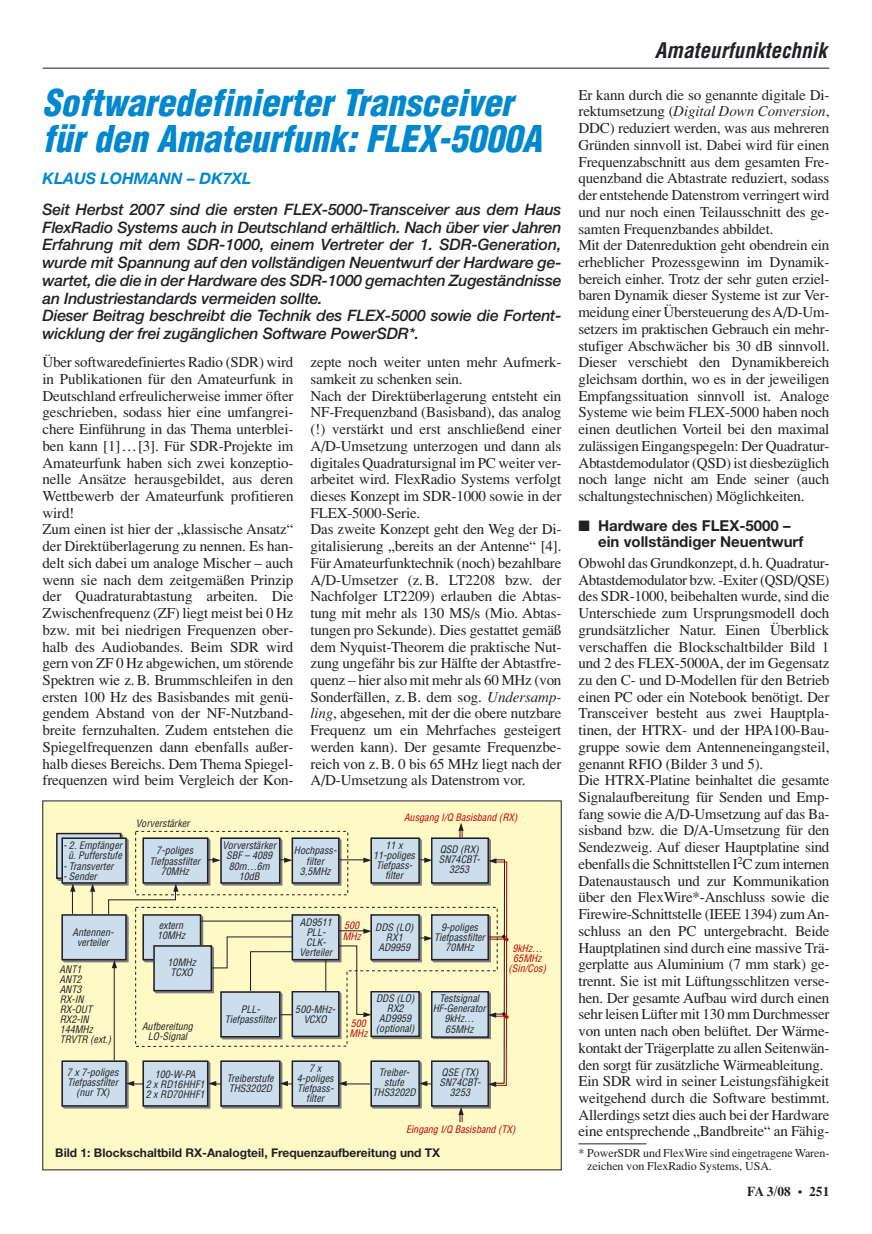
<style>
.page{position:relative;width:872px;height:1234px;background:#fff}
.page>*{position:absolute;margin:0;border:0;box-sizing:border-box;transform-origin:0 0}
.t1{font:italic 900 condensed 36px/36px "Helvetica";color:#0088ce}
.t2{font:italic 700 condensed 21px "Helvetica";color:#212125}
.t3{font:italic 700 15.9px "Helvetica Neue";color:#0088ce}
.t4{font:italic 500 15.75px/17.7px "Helvetica Neue";letter-spacing:-.01em;color:#212125}
.t5{font:15px/16.6px "Times";letter-spacing:-.01em;color:#212125}
.t6{font:700 15px/16.6px "Helvetica Neue";color:#212125}
.t7{font:700 13.5px "Times";color:#212125}
.t8{font:12px/13.5px "Times";letter-spacing:-.005em;color:#212125}
.t9{font:700 12px "Helvetica Neue";color:#212125}
.t10{font:italic condensed 10.05px/10.1px "Helvetica";color:#212125;text-align:center}
.t11{font:italic condensed 10.05px/10.1px "Helvetica";color:#c40009}
.s1{font-style:italic}
</style>
<div class="page">
<hr style="left:43px;top:68px;width:786px;height:1px;background:#212125">
<div style="left:43px;top:800px;width:518px;height:369px;background:#fff9c6"></div>
<svg style="left:56px;top:822px;width:452px;height:299px"></svg>
<hr style="left:578px;top:1143px;width:68px;height:1px;background:#212125">
<h1 class="t1" style="left:43px;top:88px;width:500px">SoftwaredefinierterTransceiver fürden Amateurfunk:FLEX-5000A</h1>
<p class="t3" style="left:43px;top:173px;width:210px">KLAUS LOHMANN – DK7XL</p>
<p class="t4" style="left:43px;top:202px;width:520px">Seit Herbst 2007 sind die ersten FLEX-5000-Transceiver aus dem Haus FlexRadio Systems auch in Deutschland erhältlich. Nach über vier Jahren Erfahrung mit dem SDR-1000, einem Vertreter der 1. SDR-Generation, wurde mit Spannung auf den vollständigen Neuentwurf der Hardware ge&shy;wartet, die die in der Hardware des SDR-1000 gemachten Zugeständnisse an Industriestandards vermeiden sollte.<br>Dieser Beitrag beschreibt die Technik des FLEX-5000 sowie die Fortent&shy;wicklung der frei zugänglichen Software PowerSDR*.</p>
<p class="t5" style="left:43px;top:355px;width:252px">Über softwaredefiniertes Radio (SDR) wird in Publikationen für den Amateurfunk in Deutschland erfreulicherweise immer öfter geschrieben, sodass hier eine umfangrei&shy;chere Einführung in das Thema unterblei&shy;ben kann [1]…[3]. Für SDR-Projekte im Amateurfunk haben sich zwei konzeptio&shy;nelle Ansätze herausgebildet, aus deren Wettbewerb der Amateurfunk profitieren wird!<br>Zum einen ist hier der „klassische Ansatz“ der Direktüberlagerung zu nennen. Es han&shy;delt sich dabei um analoge Mischer – auch wenn sie nach dem zeitgemäßen Prinzip der Quadraturabtastung arbeiten. Die Zwischenfrequenz (ZF) liegt meist bei 0 Hz bzw. mit bei niedrigen Frequenzen ober&shy;halb des Audiobandes. Beim SDR wird gern von ZF 0 Hz abgewichen, um störende Spektren wie z. B. Brummschleifen in den ersten 100 Hz des Basisbandes mit genü&shy;gendem Abstand von der NF-Nutzband&shy;breite fernzuhalten. Zudem entstehen die Spiegelfrequenzen dann ebenfalls außer&shy;halb dieses Bereichs. Dem Thema Spiegel&shy;frequenzen wird beim Vergleich der Kon-</p>
<p class="t5" style="left:310px;top:355px;width:252px">zepte noch weiter unten mehr Aufmerk&shy;samkeit zu schenken sein.<br>Nach der Direktüberlagerung entsteht ein NF-Frequenzband (Basisband), das analog (!) verstärkt und erst anschließend einer A/D-Umsetzung unterzogen und dann als digitales Quadratursignal im PC weiter ver&shy;arbeitet wird. FlexRadio Systems verfolgt dieses Konzept im SDR-1000 sowie in der FLEX-5000-Serie.<br>Das zweite Konzept geht den Weg der Di&shy;gitalisierung „bereits an der Antenne“ [4].<br>Für Amateurfunktechnik (noch) bezahlbare A/D-Umsetzer (z. B. LT2208 bzw. der Nachfolger LT2209) erlauben die Abtas&shy;tung mit mehr als 130 MS/s (Mio. Abtas&shy;tungen pro Sekunde). Dies gestattet gemäß dem Nyquist-Theorem die praktische Nut&shy;zung ungefähr bis zur Hälfte der Abtastfre&shy;quenz – hier also mit mehr als 60 MHz (von Sonderfällen, z. B. dem sog. <span class="s1">Undersamp&shy;ling</span>, abgesehen, mit der die obere nutzbare Frequenz um ein Mehrfaches gesteigert werden kann). Der gesamte Frequenzbe&shy;reich von z. B. 0 bis 65 MHz liegt nach der A/D-Umsetzung als Datenstrom vor.</p>
<p class="t10" style="left:63px;top:841px;width:63px">-2.Empfänger</p>
<p class="t10" style="left:68px;top:851px;width:57px">ü.Pufferstufe</p>
<p class="t10" style="left:63px;top:861px;width:54px">-Transverter</p>
<p class="t10" style="left:63px;top:871px;width:37px">-Sender</p>
<p class="t10" style="left:136px;top:819px;width:57px">Vorverstärker</p>
<p class="t11" style="left:404px;top:812px;width:117px">Ausgang I/Q Basisband (RX)</p>
<p class="t10" style="left:149px;top:846px;width:54px">7-poliges<br>Tiefpassfilter<br>70MHz</p>
<p class="t10" style="left:222px;top:841px;width:57px">Vorverstärker<br>SBF – 4089<br>80m…6m<br>10dB</p>
<p class="t10" style="left:294px;top:846px;width:46px">Hochpass&shy;filter<br>3,5MHz</p>
<p class="t10" style="left:373px;top:841px;width:45px">11 x<br>11-poliges<br>Tiefpass&shy;filter</p>
<p class="t10" style="left:439px;top:845px;width:44px">QSD (RX)<br>SN74CBT-<br>3253</p>
<p class="t10" style="left:72px;top:928px;width:44px">Antennen&shy;verteiler</p>
<p class="t10" style="left:157px;top:920px;width:32px;text-align:left">extern<br>10MHz</p>
<p class="t10" style="left:168px;top:957px;width:32px;text-align:left">10MHz<br>TCXO</p>
<p class="t10" style="left:60px;top:964px;width:55px;text-align:left">ANT1<br>ANT2<br>ANT3<br>RX-IN<br>RX-OUT<br>RX2-IN<br>144MHz<br>TRVTR (ext.)</p>
<p class="t10" style="left:142px;top:1021px;width:54px">Aufbereitung<br>LO-Signal</p>
<p class="t10" style="left:225px;top:1005px;width:54px">PLL-<br>Tiefpassfilter</p>
<p class="t10" style="left:299px;top:917px;width:36px">AD9511<br>PLL-<br>CLK-<br>Verteiler</p>
<p class="t10" style="left:375px;top:923px;width:42px">DDS (LO)<br>RX1<br>AD9959</p>
<p class="t11" style="left:343px;top:920px;width:21px;line-height:11.6px">500<br>MHz</p>
<p class="t10" style="left:434px;top:923px;width:54px">9-poliges<br>Tiefpassfilter<br>70MHz</p>
<p class="t10" style="left:295px;top:1004px;width:43px">500-MHz-<br>VCXO</p>
<p class="t10" style="left:376px;top:994px;width:42px">DDS (LO)<br>RX2<br>AD9959 (optional)</p>
<p class="t10" style="left:433px;top:994px;width:57px">Testsignal<br>HF-Generator<br>9kHz…<br>65MHz</p>
<p class="t11" style="left:349px;top:1019px;width:21px">500<br>MHz</p>
<p class="t10" style="left:67px;top:1068px;width:55px">7 x 7-poliges<br>Tiefpassfilter (nurTX)</p>
<p class="t10" style="left:146px;top:1069px;width:62px">100-W-PA<br>2 x RD16HHF1<br>2 x RD70HHF1</p>
<p class="t10" style="left:227px;top:1074px;width:50px;text-align:left">Treiberstufe<br>THS3202D</p>
<p class="t10" style="left:297px;top:1064px;width:40px">7 x<br>4-poliges<br>Tiefpass&shy;filter</p>
<p class="t10" style="left:372px;top:1067px;width:47px">Treiber&shy;stufe<br>THS3202D</p>
<p class="t10" style="left:439px;top:1068px;width:44px">QSE (TX)<br>SN74CBT-<br>3253</p>
<p class="t11" style="left:508px;top:943px;width:41px;text-align:center">9kHz…<br>65MHz (Sin/Cos)</p>
<p class="t11" style="left:406px;top:1124px;width:113px">Eingang I/Q Basisband (TX)</p>
<h2 class="t2" style="left:655px;top:43px;width:174px">Amateurfunktechnik</h2>
<p class="t5" style="left:578px;top:88px;width:252px">Er kann durch die so genannte digitale Di&shy;rektumsetzung (<span class="s1">Digital Down Conversion</span>, DDC) reduziert werden, was aus mehreren Gründen sinnvoll ist. Dabei wird für einen Frequenzabschnitt aus dem gesamten Fre&shy;quenzband die Abtastrate reduziert, sodass der entstehende Datenstrom verringert wird und nur noch einen Teilausschnitt des ge&shy;samten Frequenzbandes abbildet.<br>Mit der Datenreduktion geht obendrein ein erheblicher Prozessgewinn im Dynamik&shy;bereich einher. Trotz der sehr guten erziel&shy;baren Dynamik dieser Systeme ist zur Ver&shy;meidung einer Übersteuerung des A/D-Um&shy;setzers im praktischen Gebrauch ein mehr&shy;stufiger Abschwächer bis 30 dB sinnvoll.<br>Dieser verschiebt den Dynamikbereich gleichsam dorthin, wo es in der jeweiligen Empfangssituation sinnvoll ist. Analoge Systeme wie beim FLEX-5000 haben noch einen deutlichen Vorteil bei den maximal zulässigen Eingangspegeln: Der Quadratur-Abtastdemodulator (QSD) ist diesbezüglich noch lange nicht am Ende seiner (auch schaltungstechnischen) Möglichkeiten.</p>
<p class="t6" style="left:598px;top:518px;width:207px;text-indent:-20px">■ Hardware des FLEX-5000 – ein vollständiger Neuentwurf</p>
<p class="t5" style="left:578px;top:556px;width:252px">Obwohl das Grundkonzept, d.h. Quadratur-Abtastdemodulator bzw. -Exiter (QSD/QSE) des SDR-1000, beibehalten wurde, sind die Unterschiede zum Ursprungsmodell doch grundsätzlicher Natur. Einen Überblick verschaffen die Blockschaltbilder Bild 1 und 2 des FLEX-5000A, der im Gegensatz zu den C- und D-Modellen für den Betrieb einen PC oder ein Notebook benötigt. Der Transceiver besteht aus zwei Hauptpla&shy;tinen, der HTRX- und der HPA100-Bau&shy;gruppe sowie dem Antenneneingangsteil, genannt RFIO (Bilder 3 und 5).<br>Die HTRX-Platine beinhaltet die gesamte Signalaufbereitung für Senden und Emp&shy;fang sowie die A/D-Umsetzung auf das Ba&shy;sisband bzw. die D/A-Umsetzung für den Sendezweig. Auf dieser Hauptplatine sind ebenfalls die Schnittstellen I<sup>2</sup>C zum internen Datenaustausch und zur Kommunikation über den FlexWire*-Anschluss sowie die Firewire-Schnittstelle (IEEE 1394) zum An&shy;schluss an den PC untergebracht. Beide Hauptplatinen sind durch eine massive Trä&shy;gerplatte aus Aluminium (7 mm stark) ge&shy;trennt. Sie ist mit Lüftungsschlitzen verse&shy;hen. Der gesamte Aufbau wird durch einen sehr leisen Lüfter mit 130 mm Durchmesser von unten nach oben belüftet. Der Wärme&shy;kontakt der Trägerplatte zu allen Seitenwän&shy;den sorgt für zusätzliche Wärmeableitung.<br>Ein SDR wird in seiner Leistungsfähigkeit weitgehend durch die Software bestimmt.<br>Allerdings setzt dies auch bei der Hardware eine entsprechende „Bandbreite“ an Fähig-</p>
<p class="t9" style="left:55px;top:1148px;width:386px">Bild 1: Blockschaltbild RX-Analogteil, Frequenzaufbereitung und TX</p>
<p class="t8" style="left:587px;top:1146px;width:244px;text-indent:-9px">* PowerSDR und FlexWire sind eingetragene Waren&shy;zeichen von FlexRadio Systems, USA.</p>
<p class="t7" style="left:747px;top:1186px;width:84px">FA 3/08 • 251</p>
</div>
